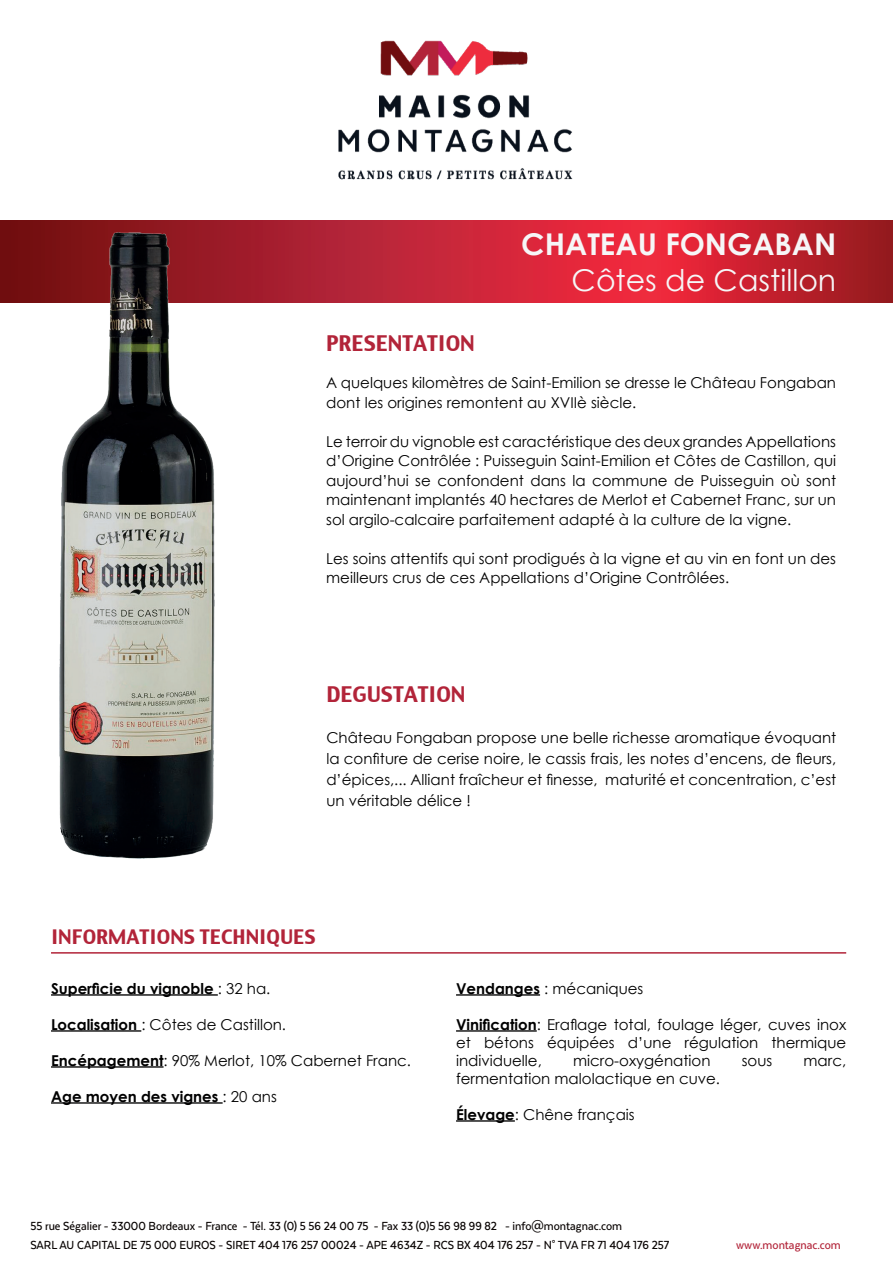
<style>
.page{position:relative;width:893px;height:1263px;background:#fff}
.page>*{position:absolute;margin:0;border:0;box-sizing:border-box;transform-origin:0 0}
.t1{font:30px "Century Gothic";color:#f6f6f7}
.t2{font:700 30px "Century Gothic";color:#f6f6f7}
.t3{font:21px "Charcoal CY";color:#b22439}
.t4{font:19.5px "Charcoal CY";color:#b22439}
.t5{font:15px/19.5px "Century Gothic";color:#000001;text-align:justify}
.t6{font:700 15px "Century Gothic";color:#000001}
.t7{font:500 13.5px/19.5px "Texta Narrow";color:#080302}
.t8{font:500 13.5px "Texta Narrow";color:#b22439}
.s1{font-weight:400}
.s2{font-weight:700}
</style>
<div class="page">
<hr style="left:51px;top:994px;width:167px;height:2px;background:#000001">
<hr style="left:51px;top:1030px;width:90px;height:2px;background:#000001">
<hr style="left:51px;top:1066px;width:113px;height:2px;background:#000001">
<hr style="left:51px;top:1102px;width:172px;height:2px;background:#000001">
<hr style="left:456px;top:994px;width:84px;height:2px;background:#000001">
<hr style="left:456px;top:1030px;width:81px;height:2px;background:#000001">
<hr style="left:456px;top:1120px;width:59px;height:2px;background:#000001">
<hr style="left:51px;top:952px;width:795px;height:2px;background:#b22439">
<img style="left:338px;top:40px;width:235px;height:140px">
<svg style="left:0;top:221px;width:893px;height:82px;background:#bc2130"></svg>
<img style="left:60px;top:233px;width:154px;height:626px">
<h1 class="t2" style="left:521px;top:222px;width:316px">CHATEAU FONGABAN</h1>
<h1 class="t1" style="left:572px;top:259px;width:266px">Côtes de Castillon</h1>
<h2 class="t3" style="left:326px;top:330px;width:150px">PRESENTATION</h2>
<p class="t5" style="left:326px;top:373px;width:511px">A quelques kilomètres de Saint-Emilion se dresse le Château Fongaban dont les origines remontent au XVIIè siècle.</p>
<p class="t5" style="left:326px;top:431px;width:511px">Le terroir du vignoble est caractéristique des deux grandes Appellations d’Origine Contrôlée : Puisseguin Saint-Emilion et Côtes de Castillon, qui aujourd’hui se confondent dans la commune de Puisseguin où sont maintenant implantés 40 hectares de Merlot et Cabernet Franc, sur un sol argilo-calcaire parfaitement adapté à la culture de la vigne.</p>
<p class="t5" style="left:326px;top:548px;width:511px">Les soins attentifs qui sont prodigués à la vigne et au vin en font un des meilleurs crus de ces Appellations d’Origine Contrôlées.</p>
<h2 class="t3" style="left:326px;top:681px;width:141px">DEGUSTATION</h2>
<p class="t5" style="left:326px;top:726px;width:511px;line-height:21px">Château Fongaban propose une belle richesse aromatique évoquant la confiture de cerise noire, le cassis frais, les notes d’encens, de fleurs, d’épices,... Alliant fraîcheur et finesse, maturité et concentration, c’est un véritable délice !</p>
<h3 class="t4" style="left:51px;top:924px;width:266px">INFORMATIONS TECHNIQUES</h3>
<p class="t6" style="left:51px;top:977px;width:221px">Superficie du vignoble <span class="s1">: 32 ha.</span></p>
<p class="t5" style="left:51px;top:1014px;width:237px"><span class="s2">Localisation</span> : Côtes de Castillon.</p>
<p class="t5" style="left:51px;top:1050px;width:362px"><span class="s2">Encépagement</span>: 90% Merlot, 10% Cabernet Franc.</p>
<p class="t6" style="left:51px;top:1085px;width:227px">Age moyen des vignes <span class="s1">: 20 ans</span></p>
<p class="t5" style="left:456px;top:978px;width:189px"><span class="s2">Vendanges</span> : mécaniques</p>
<p class="t5" style="left:456px;top:1015px;width:392px;line-height:18px"><span class="s2">Vinification</span>: Eraflage total, foulage léger, cuves inox et bétons équipées d’une régulation thermique individuelle,</p>
<p class="t5" style="left:573px;top:1050px;width:139px">micro-oxygénation</p>
<p class="t5" style="left:742px;top:1050px;width:32px">sous</p>
<p class="t5" style="left:803px;top:1050px;width:44px">marc,</p>
<p class="t5" style="left:456px;top:1068px;width:266px">fermentation malolactique en cuve.</p>
<p class="t5" style="left:456px;top:1104px;width:180px"><span class="s2">Élevage</span>: Chêne français</p>
<p class="t7" style="left:30px;top:1216px;width:640px">55 rue Ségalier - 33000 Bordeaux - France - Tél. 33 (0) 5 56 24 00 75 - Fax 33 (0)5 56 98 99 82 - info@montagnac.com<br>SARL AU CAPITAL DE 75 000 EUROS - SIRET 404 176 257 00024 - APE 4634Z - RCS BX 404 176 257 - N° TVA FR 71 404 176 257</p>
<p class="t8" style="left:736px;top:1238px;width:106px">www.montagnac.com</p>
</div>
